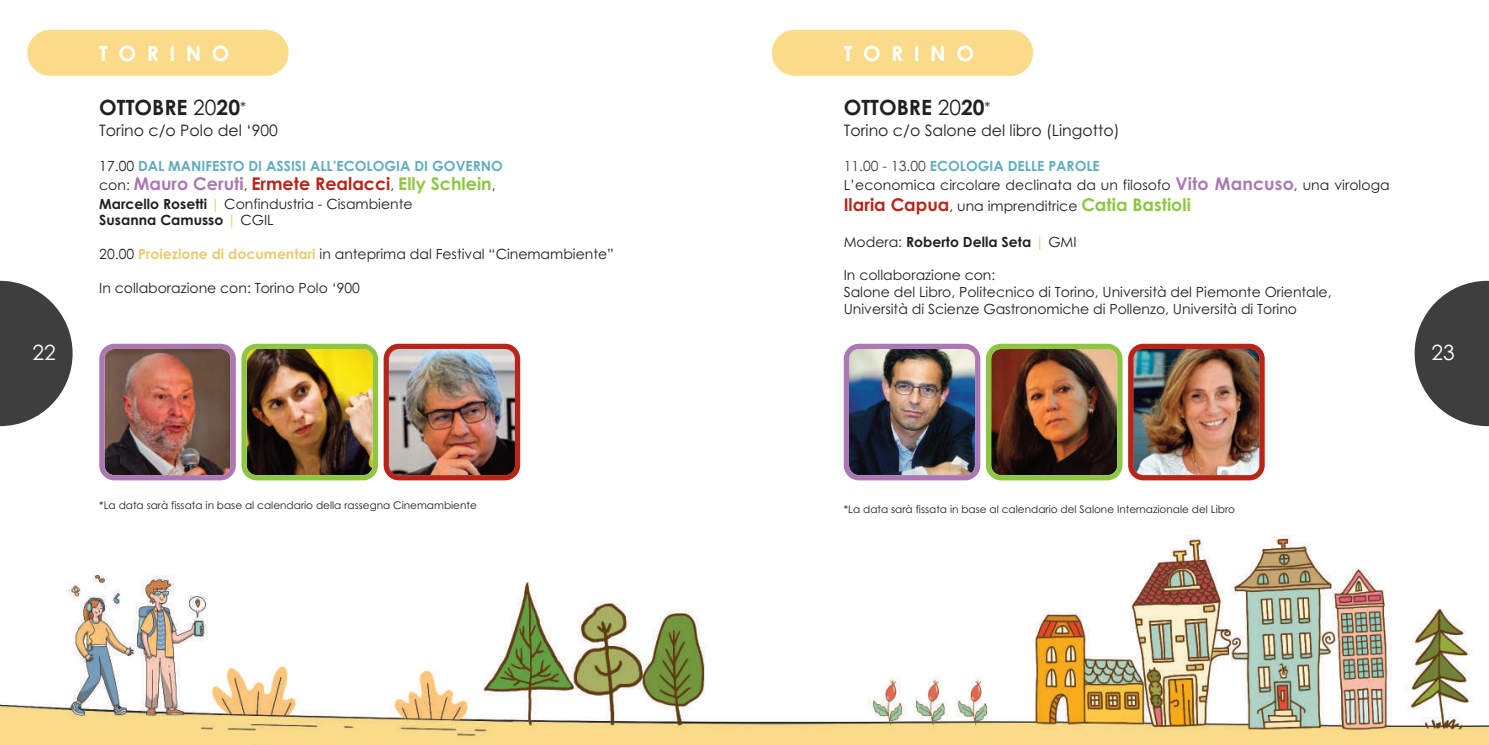
<style>
.page{position:relative;width:1489px;height:745px;background:#fff}
.page>*{position:absolute;margin:0;border:0;box-sizing:border-box;transform-origin:0 0}
.t1{font:700 21px "Century Gothic";color:#231f20}
.t2{font:700 21px "Century Gothic";letter-spacing:.5em;color:#fff}
.t3{font:21px "Century Gothic";color:#fff}
.t4{font:700 17.5px "Century Gothic";color:#b92419}
.t5{font:15.75px "Century Gothic";color:#231f20}
.t6{font:14px/16.8px "Century Gothic";color:#231f20}
.t7{font:700 14px/16.8px "Century Gothic";color:#231f20}
.t8{font:700 14px "Century Gothic";color:#61adc0}
.t9{font:10.5px "Century Gothic";color:#231f20}
.s1{font-weight:400}
.s2{font-weight:400;color:#231f20}
.s3{font-weight:400;font-size:14px;color:#231f20}
.s4{color:#ab78b3}
.s5{color:#8dc640}
.s6{font-weight:400;color:#e9cb6f}
.s7{font-weight:700;color:#e9cb6f}
.s8{color:#3e3e3f}
.s9{font-weight:700;color:#61adc0}
.s10{font-weight:700;font-size:17.5px;color:#ab78b3}
.s11{font-weight:700;font-size:17.5px;color:#b92419}
.s12{font-weight:700;font-size:17.5px;color:#8dc640}
</style>
<div class="page">
<img style="left:0;top:447px;width:1488px;height:297px">
<svg style="left:0;top:280px;width:73px;height:146px"></svg>
<svg style="left:1414px;top:280px;width:74px;height:146px"></svg>
<div style="left:771px;top:30px;width:262px;height:46px;background:#fadb89;border-radius:23px"></div>
<img style="left:843px;top:343px;width:279px;height:137px">
<img style="left:1128px;top:343px;width:136px;height:137px">
<div style="left:27px;top:30px;width:261px;height:46px;background:#fadb89;border-radius:23px"></div>
<img style="left:99px;top:343px;width:421px;height:137px">
<h1 class="t2" style="left:99px;top:42px;width:132px">TORINO</h1>
<h1 class="t1" style="left:99px;top:95px;width:148px">OTTOBRE <span class="s1">20</span>20<sup>*</sup></h1>
<p class="t5" style="left:99px;top:122px;width:180px">Torino c/o Polo del ‘900</p>
<p class="t8" style="left:99px;top:158px;width:405px"><span class="s2">17.00</span> DAL MANIFESTO DI ASSISI ALL’ECOLOGIA DI GOVERNO</p>
<p class="t4" style="left:99px;top:174px;width:398px"><span class="s3">con:</span> <span class="s4">Mauro Ceruti</span><span class="s3">,</span> Ermete Realacci<span class="s3">,</span> <span class="s5">Elly Schlein</span><span class="s3">,</span></p>
<p class="t7" style="left:99px;top:195px;width:315px">Marcello Rosetti <span class="s6">|</span> <span class="s1">Confindustria - Cisambiente<br></span>Susanna Camusso <span class="s6">|</span> <span class="s1">CGIL</span></p>
<p class="t6" style="left:99px;top:246px;width:516px">20.00 <span class="s7">Proiezione di documentari</span> in anteprima dal Festival “Cinemambiente”</p>
<p class="t6" style="left:99px;top:279px;width:262px">In collaborazione con: Torino Polo ‘900</p>
<h1 class="t2" style="left:843px;top:42px;width:132px">TORINO</h1>
<h1 class="t1" style="left:843px;top:95px;width:148px">OTTOBRE <span class="s1">20</span>20<sup>*</sup></h1>
<p class="t5" style="left:843px;top:122px;width:277px">Torino c/o Salone del libro (Lingotto)</p>
<p class="t6" style="left:843px;top:156px;width:547px;line-height:19.4px"><span class="s8">11.00 - 13.00</span> <span class="s9">ECOLOGIA DELLE PAROLE<br></span>L’economica circolare declinata da un filosofo <span class="s10">Vito Mancuso</span>, una virologa</p>
<p class="t6" style="left:843px;top:198px;width:348px"><span class="s11">Ilaria Capua</span>, una imprenditrice <span class="s12">Catia Bastioli</span></p>
<p class="t7" style="left:843px;top:233px;width:234px"><span class="s1">Modera:</span> Roberto Della Seta <span class="s6">|</span> <span class="s1">GMI</span></p>
<p class="t6" style="left:843px;top:267px;width:489px">In collaborazione con:<br>Salone del Libro, Politecnico di Torino, Università del Piemonte Orientale,<br>Università di Scienze Gastronomiche di Pollenzo, Università di Torino</p>
<h1 class="t3" style="left:33px;top:340px;width:25px">22</h1>
<h1 class="t3" style="left:1431px;top:340px;width:25px">23</h1>
<p class="t9" style="left:99px;top:498px;width:379px">*La data sarà fissata in base al calendario della rassegna Cinemambiente</p>
<p class="t9" style="left:843px;top:503px;width:393px">*La data sarà fissata in base al calendario del Salone Internazionale del Libro</p>
</div>
